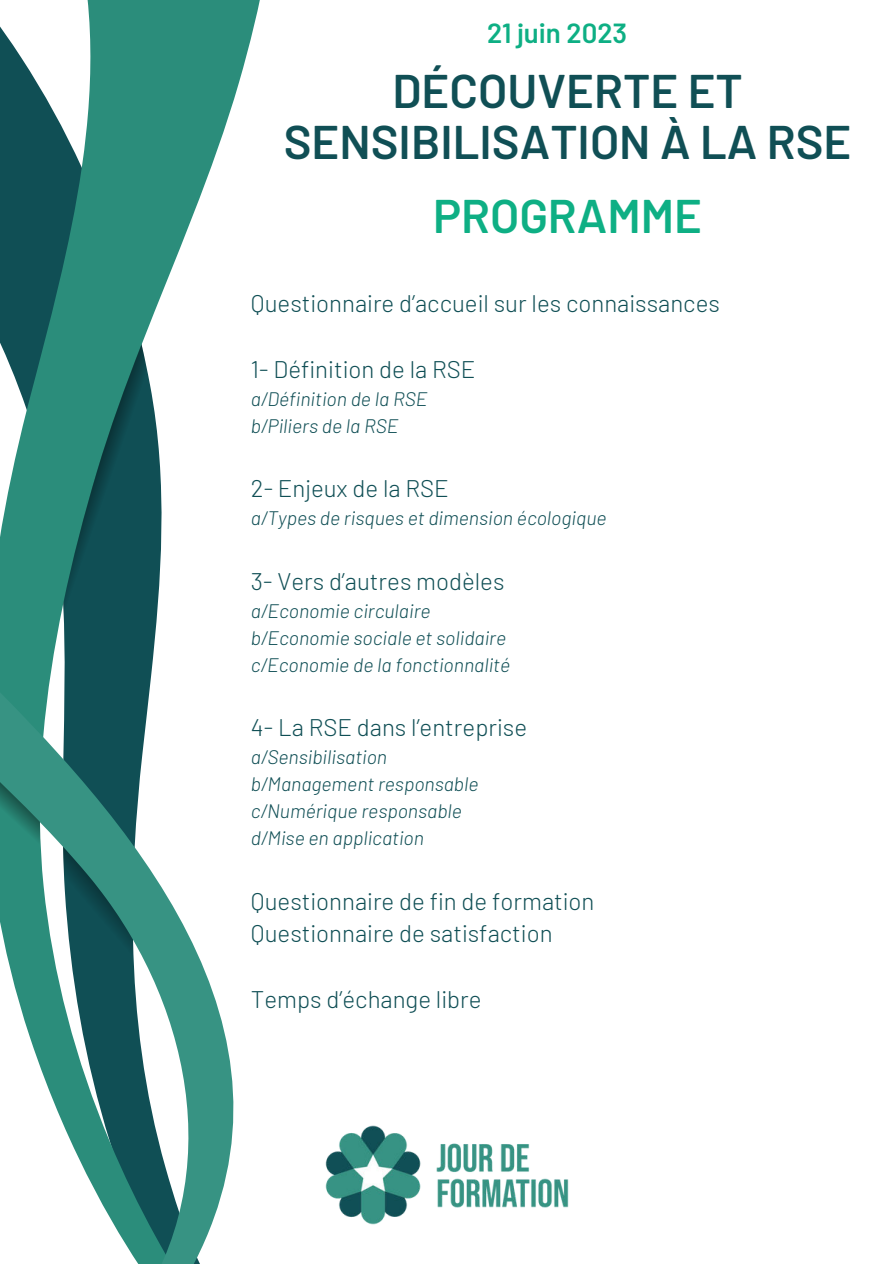
<style>
.page{position:relative;width:894px;height:1264px;background:#fff}
.page>*{position:absolute;margin:0;border:0;box-sizing:border-box;transform-origin:0 0}
.t1{font:600 47.1px/51.8px "Barlow";color:#104f55;text-align:center}
.t2{font:600 47.1px "Barlow";color:#0eaf84}
.t3{font:600 27.6px "Barlow";color:#0eaf84}
.t4{font:300 24px/32.7px "Barlow";color:#104f55}
.t5{font:italic 300 19.5px/27px "Barlow";color:#104f55}
</style>
<div class="page">
<img style="left:327px;top:1125px;width:242px;height:100px">
<svg style="left:0;top:0;width:327px;height:1263px"></svg>
<svg style="left:0;top:766px;width:41px;height:87px;background:#2e8777"></svg>
<svg style="left:63px;top:846px;width:72px;height:137px;background:#2c6e6d"></svg>
<h2 class="t3" style="left:487px;top:16px;width:142px">21 juin 2023</h2>
<h1 class="t1" style="left:284px;top:64px;width:569px">DÉCOUVERTE ET<br>SENSIBILISATION À LA RSE</h1>
<h1 class="t2" style="left:433px;top:186px;width:270px">PROGRAMME</h1>
<p class="t4" style="left:251px;top:287px;width:470px">Questionnaire d’accueil sur les connaissances</p>
<p class="t4" style="left:251px;top:352px;width:226px">1- Définition de la RSE</p>
<p class="t5" style="left:251px;top:385px;width:178px">a/Définition de la RSE b/Piliers de la RSE</p>
<p class="t4" style="left:251px;top:471px;width:199px">2- Enjeux de la RSE</p>
<p class="t5" style="left:251px;top:504px;width:357px">a/Types de risques et dimension écologique</p>
<p class="t4" style="left:251px;top:564px;width:255px">3- Vers d’autres modèles</p>
<p class="t5" style="left:251px;top:596px;width:260px">a/Economie circulaire b/Economie sociale et solidaire c/Economie de la fonctionnalité</p>
<p class="t4" style="left:251px;top:710px;width:277px">4- La RSE dans l’entreprise</p>
<p class="t5" style="left:251px;top:743px;width:229px">a/Sensibilisation b/Management responsable c/Numérique responsable d/Mise en application</p>
<p class="t4" style="left:251px;top:883px;width:345px">Questionnaire de fin de formation<br>Questionnaire de satisfaction</p>
<p class="t4" style="left:251px;top:981px;width:232px">Temps d’échange libre</p>
</div>
